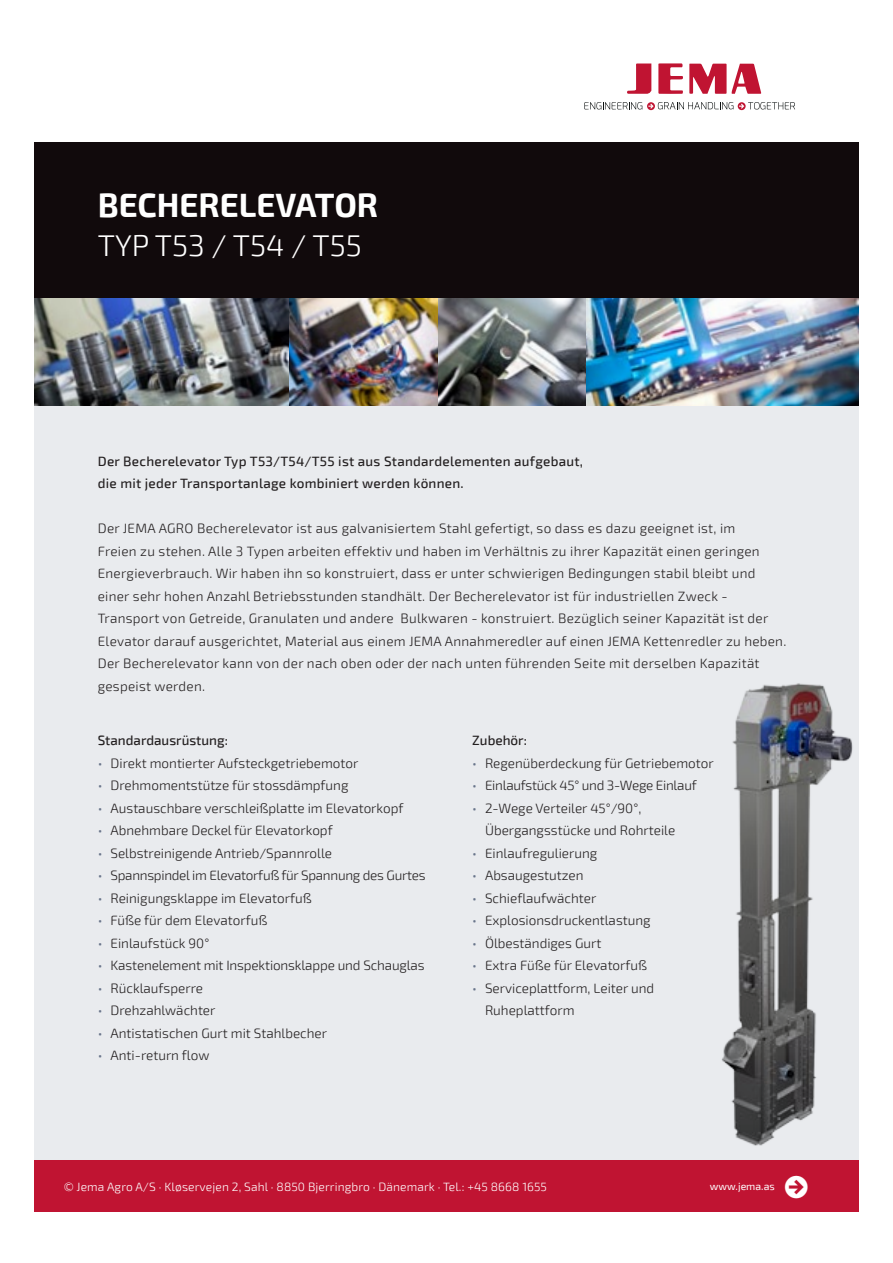
<style>
.page{position:relative;width:893px;height:1263px;background:#fff}
.page>*{position:absolute;margin:0;border:0;box-sizing:border-box;transform-origin:0 0}
.t1{font:700 33px "Exo 2";color:#fff}
.t2{font:700 32.85px "Klavika";color:#fff}
.t3{font:300 30px "Exo 2";color:#fff}
.t4{font:300 13.5px/22.5px "Exo 2";letter-spacing:.02em;color:#231f20}
.t5{font:300 13.5px/22.5px "Exo 2";color:#231f20}
.t6{font:500 13.5px/22.5px "Exo 2";letter-spacing:.02em;color:#231f20}
.t7{font:300 13.5px "Exo 2";letter-spacing:-.02em;color:#231f20}
.t8{font:500 13.5px "Exo 2";color:#231f20}
.t9{font:300 12px "Exo 2";letter-spacing:.01em;color:#fff}
.t10{font:10.5px "Exo 2";color:#fff}
.s1{color:#68748a}
</style>
<div class="page">
<div style="left:34px;top:142px;width:825px;height:157px;background:#110a0c"></div>
<div style="left:34px;top:299px;width:825px;height:896px;background:#e9ebee"></div>
<svg style="left:689px;top:64px;width:72px;height:30px"></svg>
<svg style="left:658px;top:63px;width:25px;height:31px"></svg>
<svg style="left:627px;top:63px;width:24px;height:31px"></svg>
<svg style="left:584px;top:102px;width:211px;height:8px"></svg>
<div style="left:34px;top:1161px;width:825px;height:51px;background:#c01432"></div>
<img style="left:34px;top:299px;width:825px;height:106px">
<img style="left:721px;top:683px;width:132px;height:463px">
<h1 class="t1" style="left:98px;top:186px;width:282px">BECHERELEVATOR</h1>
<h3 class="t3" style="left:98px;top:228px;width:265px">TYP T53 / T54 / T55</h3>
<p class="t6" style="left:98px;top:450px;width:487px">Der Becherelevator Typ T53/T54/T55 ist aus Standardelementen aufgebaut, die mit jeder Transportanlage kombiniert werden können.</p>
<p class="t4" style="left:98px;top:517px;width:690px">Der JEMA AGRO Becherelevator ist aus galvanisiertem Stahl gefertigt, so dass es dazu geeignet ist, im<br>Freien zu stehen. Alle 3 Typen arbeiten effektiv und haben im Verhältnis zu ihrer Kapazität einen geringen Energieverbrauch. Wir haben ihn so konstruiert, dass er unter schwierigen Bedingungen stabil bleibt und einer sehr hohen Anzahl Betriebsstunden standhält. Der Becherelevator ist für industriellen Zweck - Transport von Getreide, Granulaten und andere Bulkwaren - konstruiert. Bezüglich seiner Kapazität ist der Elevator darauf ausgerichtet, Material aus einem JEMA Annahmeredler auf einen JEMA Kettenredler zu heben.<br>Der Becherelevator kann von der nach oben oder der nach unten führenden Seite mit derselben Kapazität gespeist werden.</p>
<p class="t8" style="left:98px;top:733px;width:132px">Standardausrüstung:</p>
<p class="t5" style="left:98px;top:752px;width:262px"><span class="s1">•</span> Direkt montierter Aufsteckgetriebemotor</p>
<p class="t5" style="left:98px;top:775px;width:252px"><span class="s1">•</span> Drehmomentstütze für stossdämpfung</p>
<p class="t5" style="left:98px;top:797px;width:307px"><span class="s1">•</span> Austauschbare verschleißplatte im Elevatorkopf</p>
<p class="t5" style="left:98px;top:820px;width:236px"><span class="s1">•</span> Abnehmbare Deckel für Elevatorkopf</p>
<p class="t5" style="left:98px;top:842px;width:236px"><span class="s1">•</span> Selbstreinigende Antrieb/Spannrolle</p>
<p class="t7" style="left:98px;top:868px;width:329px"><span class="s1">•</span> Spannspindel im Elevatorfuß für Spannung des Gurtes</p>
<p class="t5" style="left:98px;top:887px;width:215px"><span class="s1">•</span> Reinigungsklappe im Elevatorfuß</p>
<p class="t5" style="left:98px;top:910px;width:171px"><span class="s1">•</span> Füße für dem Elevatorfuß</p>
<p class="t5" style="left:98px;top:932px;width:113px"><span class="s1">•</span> Einlaufstück 90°</p>
<p class="t5" style="left:98px;top:955px;width:328px"><span class="s1">•</span> Kastenelement mit Inspektionsklappe und Schauglas</p>
<p class="t5" style="left:98px;top:977px;width:107px"><span class="s1">•</span> Rücklaufsperre</p>
<p class="t5" style="left:98px;top:1000px;width:119px"><span class="s1">•</span> Drehzahlwächter</p>
<p class="t5" style="left:98px;top:1022px;width:231px"><span class="s1">•</span> Antistatischen Gurt mit Stahlbecher</p>
<p class="t5" style="left:98px;top:1045px;width:113px"><span class="s1">•</span> Anti-return flow</p>
<p class="t8" style="left:472px;top:733px;width:56px">Zubehör:</p>
<p class="t5" style="left:472px;top:752px;width:243px"><span class="s1">•</span> Regenüberdeckung für Getriebemotor</p>
<p class="t7" style="left:472px;top:778px;width:226px"><span class="s1">•</span> Einlaufstück 45° und 3-Wege Einlauf</p>
<p class="t5" style="left:485px;top:797px;width:192px;text-indent:-13px"><span class="s1">•</span> 2-Wege Verteiler 45°/90°,<br>Übergangsstücke und Rohrteile</p>
<p class="t5" style="left:472px;top:842px;width:127px"><span class="s1">•</span> Einlaufregulierung</p>
<p class="t5" style="left:472px;top:865px;width:113px"><span class="s1">•</span> Absaugestutzen</p>
<p class="t5" style="left:472px;top:887px;width:126px"><span class="s1">•</span> Schieflaufwächter</p>
<p class="t5" style="left:472px;top:910px;width:180px"><span class="s1">•</span> Explosionsdruckentlastung</p>
<p class="t5" style="left:472px;top:932px;width:131px"><span class="s1">•</span> Ölbeständiges Gurt</p>
<p class="t5" style="left:472px;top:955px;width:176px"><span class="s1">•</span> Extra Füße für Elevatorfuß</p>
<p class="t5" style="left:485px;top:977px;width:171px;text-indent:-13px"><span class="s1">•</span> Serviceplattform, Leiter und<br>Ruheplattform</p>
<p class="t9" style="left:64px;top:1179px;width:485px">© Jema Agro A/S · Kløservejen 2, Sahl · 8850 Bjerringbro · Dänemark · Tel.: +45 8668 1655</p>
<p class="t10" style="left:710px;top:1180px;width:66px">www.jema.as</p>
<h2 class="t2" style="left:784px;top:1163px;width:27px">•</h2>
</div>
